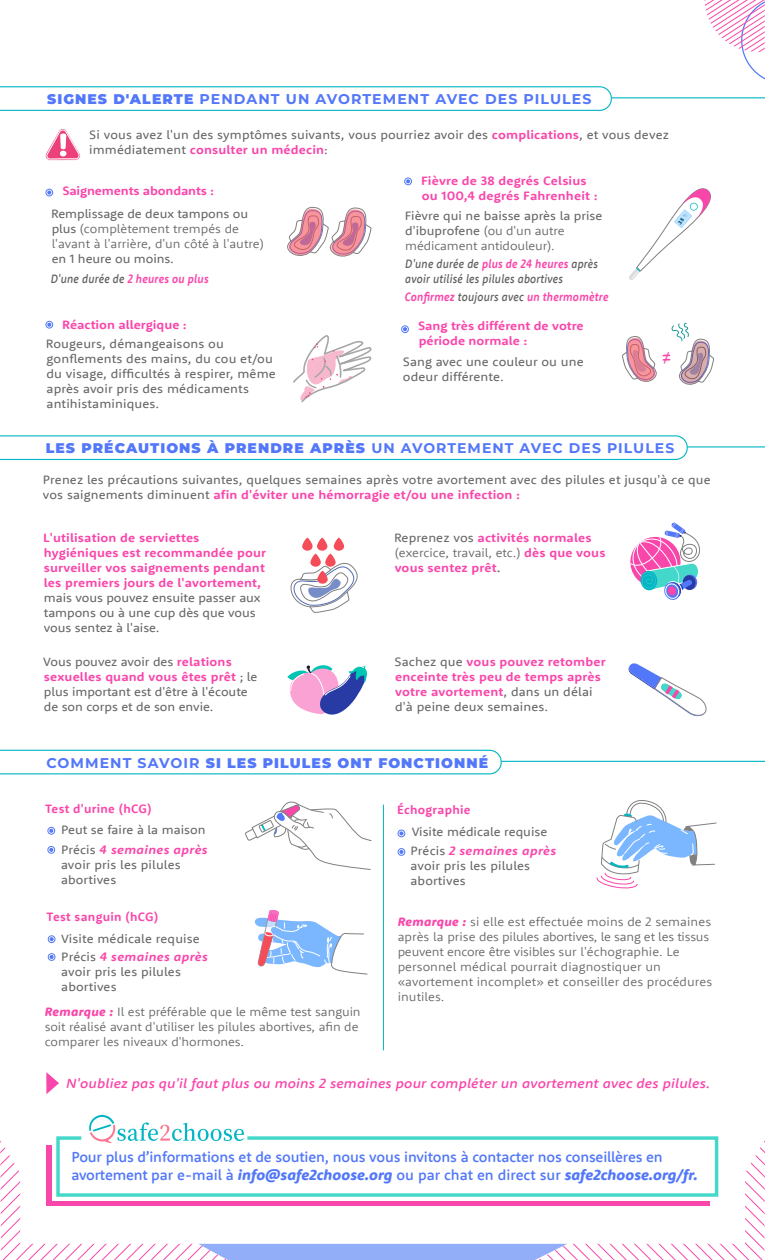
<style>
.page{position:relative;width:765px;height:1260px;background:#fff}
.page>*{position:absolute;margin:0;border:0;box-sizing:border-box;transform-origin:0 0}
.t1{font:500 15px/17.5px "Rooney Sans";letter-spacing:-.01em;color:#5277f9}
.t2{font:700 14.12px "Montserrat";letter-spacing:.075em;color:#5277f9}
.t3{font:900 14px "Montserrat";letter-spacing:.075em;color:#5277f9}
.t4{font:italic 500 13.75px "Rooney Sans";letter-spacing:.01em;color:#f946aa;scale:1.07 1}
.t5{font:12.5px/15px "Rooney Sans";letter-spacing:.01em;color:#666;scale:1.07 1}
.t6{font:300 12.5px/15px "Rooney Sans";color:#666;scale:1.07 1}
.t7{font:700 12.5px/15px "Rooney Sans";letter-spacing:.01em;color:#f946aa;scale:1.07 1}
.t8{font:italic 500 12.5px/15px "Rooney Sans";letter-spacing:.02em;color:#606060;scale:.85 1}
.t9{font:italic 700 12.5px "Rooney Sans";letter-spacing:.02em;color:#f946aa;scale:.85 1}
.t10{font:700 12.5px "Rooney Sans";letter-spacing:.01em;color:#f946aa}
.t11{font:700 12.5px "Rooney Sans";letter-spacing:-.01em;color:#f946aa;scale:1.07 1}
.s1{font-weight:900;font-size:14px}
.s2{font-weight:700;color:#f946aa}
.s3{font-weight:400}
.s4{font-weight:500;color:#606060}
.s5{font-weight:300}
.s6{font-weight:700}
.s7{font-weight:400;color:#666}
.s8{font-weight:300;color:#666}
.s9{font-weight:500;color:#666}
.s10{font-weight:700;font-size:14.12px}
.s11{font-weight:700;font-style:italic;color:#f946aa}
.s12{font-weight:800;font-style:italic;color:#f946aa}
.s13{font-weight:800;font-style:italic}
</style>
<div class="page">
<svg style="left:245px;top:801px;width:127px;height:69px"></svg>
<svg style="left:254px;top:910px;width:114px;height:65px"></svg>
<svg style="left:596px;top:800px;width:121px;height:89px"></svg>
<svg style="left:46px;top:1072px;width:13px;height:22px"></svg>
<div style="left:48px;top:935px;width:7px;height:8px;border:1px solid #5277f9;border-radius:50%"></div>
<svg style="left:50px;top:937px;width:4px;height:4px"></svg>
<div style="left:48px;top:953px;width:7px;height:8px;border:1px solid #5277f9;border-radius:50%"></div>
<svg style="left:50px;top:955px;width:4px;height:4px"></svg>
<div style="left:48px;top:827px;width:7px;height:8px;border:1px solid #5277f9;border-radius:50%"></div>
<svg style="left:49px;top:829px;width:4px;height:4px"></svg>
<div style="left:48px;top:846px;width:7px;height:8px;border:1px solid #5277f9;border-radius:50%"></div>
<svg style="left:49px;top:848px;width:4px;height:4px"></svg>
<div style="left:398px;top:830px;width:7px;height:7px;border:1px solid #5277f9;border-radius:50%"></div>
<svg style="left:399px;top:831px;width:4px;height:4px"></svg>
<div style="left:398px;top:848px;width:7px;height:8px;border:1px solid #5277f9;border-radius:50%"></div>
<svg style="left:399px;top:850px;width:4px;height:4px"></svg>
<div style="left:46px;top:189px;width:7px;height:7px;border:1px solid #5277f9;border-radius:50%"></div>
<svg style="left:47px;top:191px;width:4px;height:4px"></svg>
<div style="left:46px;top:321px;width:7px;height:7px;border:1px solid #5277f9;border-radius:50%"></div>
<svg style="left:47px;top:323px;width:4px;height:4px"></svg>
<div style="left:404px;top:178px;width:8px;height:7px;border:1px solid #5277f9;border-radius:50%"></div>
<svg style="left:406px;top:179px;width:4px;height:4px"></svg>
<svg style="left:45px;top:129px;width:35px;height:32px"></svg>
<svg style="left:287px;top:206px;width:84px;height:51px"></svg>
<div style="left:401px;top:326px;width:8px;height:7px;border:1px solid #5277f9;border-radius:50%"></div>
<svg style="left:403px;top:327px;width:4px;height:4px"></svg>
<svg style="left:293px;top:335px;width:79px;height:68px"></svg>
<svg style="left:0;top:1115px;width:765px;height:145px"></svg>
<hr style="left:383px;top:805px;width:1px;height:245px;background:#02b6c4">
<svg style="left:705px;top:0;width:60px;height:80px"></svg>
<svg style="left:0;top:749px;width:502px;height:26px"></svg>
<hr style="left:502px;top:761px;width:263px;height:1px;background:#02b6c4">
<svg style="left:0;top:86px;width:612px;height:25px"></svg>
<hr style="left:612px;top:97px;width:153px;height:1px;background:#02b6c4">
<svg style="left:0;top:435px;width:688px;height:25px"></svg>
<hr style="left:688px;top:446px;width:77px;height:1px;background:#02b6c4">
<svg style="left:291px;top:538px;width:67px;height:75px"></svg>
<svg style="left:630px;top:522px;width:70px;height:78px"></svg>
<svg style="left:628px;top:663px;width:79px;height:54px"></svg>
<svg style="left:287px;top:665px;width:81px;height:50px"></svg>
<svg style="left:622px;top:322px;width:92px;height:63px"></svg>
<svg style="left:629px;top:188px;width:82px;height:92px"></svg>
<p class="t2" style="left:47px;top:89px;width:546px"><span class="s1">SIGNES D'ALERTE</span> PENDANT UN AVORTEMENT AVEC DES PILULES</p>
<p class="t5" style="left:89px;top:127px;width:543px">Si vous avez l'un des symptômes suivants, vous pourriez avoir des <span class="s2">complications</span>, et vous devez immédiatement <span class="s2">consulter un médecin</span>:</p>
<p class="t11" style="left:62px;top:183px;width:143px">Saignements abondants :</p>
<p class="t6" style="left:51px;top:205px;width:200px"><span class="s3">Remplissage de deux tampons ou plus</span> (complètement trempés de l'avant à l'arrière, d'un côté à l'autre)</p>
<p class="t5" style="left:52px;top:250px;width:116px">en 1 heure ou moins.</p>
<p class="t9" style="left:51px;top:271px;width:187px"><span class="s4">D'une durée de</span> 2 heures ou plus</p>
<p class="t7" style="left:62px;top:317px;width:118px">Réaction allergique :</p>
<p class="t5" style="left:46px;top:336px;width:216px">Rougeurs, démangeaisons ou gonflements des mains, du cou et/ou du visage, difficultés à respirer, même après avoir pris des médicaments antihistaminiques.</p>
<p class="t7" style="left:421px;top:172px;width:167px">Fièvre de 38 degrés Celsius ou 100,4 degrés Fahrenheit :</p>
<p class="t5" style="left:405px;top:208px;width:186px">Fièvre qui ne baisse après la prise d'ibuprofene <span class="s5">(ou d'un autre médicament antidouleur).</span></p>
<p class="t8" style="left:405px;top:256px;width:228px">D'une durée de <span class="s2">plus de 24 heures</span> après avoir utilisé les pilules abortives</p>
<p class="t9" style="left:405px;top:289px;width:241px">Confirmez <span class="s4">toujours avec</span> un thermomètre</p>
<p class="t7" style="left:418px;top:318px;width:156px">Sang très différent de votre période normale :</p>
<p class="t5" style="left:403px;top:354px;width:171px">Sang avec une couleur ou une odeur différente.</p>
<p class="t3" style="left:46px;top:437px;width:630px">LES PRÉCAUTIONS À PRENDRE APRÈS <span class="s6">UN AVORTEMENT AVEC DES PILULES</span></p>
<p class="t5" style="left:43px;top:472px;width:626px">Prenez les précautions suivantes, quelques semaines après votre avortement avec des pilules et jusqu'à ce que vos saignements diminuent <span class="s2">afin d'éviter une hémorragie et/ou une infection :</span></p>
<p class="t7" style="left:43px;top:530px;width:210px">L'utilisation de serviettes hygiéniques est recommandée pour surveiller vos saignements pendant les premiers jours de l'avortement,</p>
<p class="t5" style="left:44px;top:590px;width:204px">mais vous pouvez ensuite passer aux tampons ou à une cup dès que vous vous sentez à l'aise.</p>
<p class="t7" style="left:394px;top:530px;width:199px"><span class="s7">Reprenez vos</span> activités normales <span class="s8">(exercice, travail, etc.)</span> dès que vous vous sentez prêt<span class="s9">.</span></p>
<p class="t5" style="left:43px;top:654px;width:202px">Vous pouvez avoir des <span class="s2">relations sexuelles quand vous êtes prêt</span> ; le plus important est d'être à l'écoute de son corps et de son envie.</p>
<p class="t7" style="left:395px;top:654px;width:199px"><span class="s7">Sachez que</span> vous pouvez retomber enceinte très peu de temps après votre avortement<span class="s7">, dans un délai d'à peine deux semaines.</span></p>
<p class="t3" style="left:46px;top:752px;width:443px"><span class="s10">COMMENT SAVOIR</span> SI LES PILULES ONT FONCTIONNÉ</p>
<p class="t10" style="left:45px;top:800px;width:108px">Test d'urine (hCG)</p>
<p class="t5" style="left:61px;top:822px;width:137px">Peut se faire à la maison</p>
<p class="t5" style="left:61px;top:841px;width:139px">Précis <span class="s11">4 semaines après </span>avoir pris les pilules abortives</p>
<p class="t10" style="left:47px;top:909px;width:113px">Test sanguin (hCG)</p>
<p class="t5" style="left:61px;top:929px;width:139px;line-height:18.1px">Visite médicale requise<br>Précis <span class="s11">4 semaines après</span></p>
<p class="t5" style="left:61px;top:963px;width:113px">avoir pris les pilules abortives</p>
<p class="t6" style="left:45px;top:1004px;width:297px"><span class="s12">Remarque :</span> Il est préférable que le même test sanguin soit réalisé avant d'utiliser les pilules abortives, afin de comparer les niveaux d'hormones.</p>
<p class="t10" style="left:397px;top:801px;width:75px">Échographie</p>
<p class="t5" style="left:411px;top:822px;width:138px;line-height:19px">Visite médicale requise<br>Précis <span class="s11">2 semaines après</span></p>
<p class="t5" style="left:411px;top:858px;width:113px">avoir pris les pilules abortives</p>
<p class="t6" style="left:398px;top:913px;width:295px"><span class="s12">Remarque :</span> si elle est effectuée moins de 2 semaines après la prise des pilules abortives, le sang et les tissus peuvent encore être visibles sur l'échographie. Le personnel médical pourrait diagnostiquer un «avortement incomplet» et conseiller des procédures inutiles.</p>
<p class="t4" style="left:66px;top:1075px;width:604px">N'oubliez pas qu'il faut plus ou moins 2 semaines pour compléter un avortement avec des pilules.</p>
<p class="t1" style="left:71px;top:1148px;width:628px">Pour plus d’informations et de soutien, nous vous invitons à contacter nos conseillères en avortement par e-mail à <span class="s13">info@safe2choose.org</span> ou par chat en direct sur <span class="s13">safe2choose.org/fr.</span></p>
</div>
